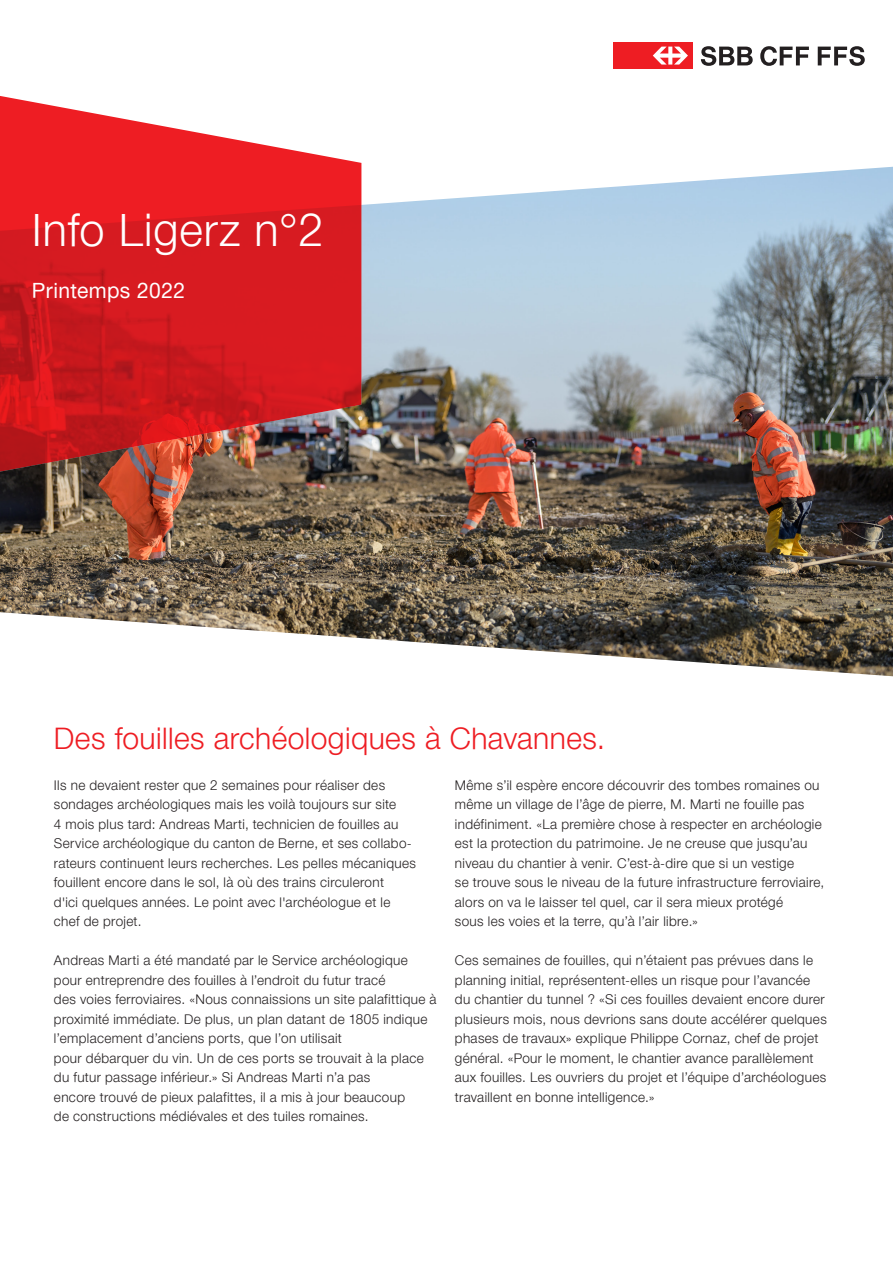
<style>
.page{position:relative;width:893px;height:1263px;background:#fff}
.page>*{position:absolute;margin:0;border:0;box-sizing:border-box;transform-origin:0 0}
.t1{font:300 45px "SBB";letter-spacing:.02em;color:#fff}
.t2{font:300 30px "SBB";letter-spacing:.015em;color:#ee1d23}
.t3{font:21px "SBB";letter-spacing:.02em;color:#fff}
.t4{font:300 13.5px/19.5px "SBB";letter-spacing:.025em;color:#231f20}
</style>
<div class="page">
<img style="left:0;top:166px;width:893px;height:511px">
<svg style="left:0;top:96px;width:361px;height:378px;background:#d43438"></svg>
<svg style="left:701px;top:46px;width:52px;height:20px"></svg>
<svg style="left:760px;top:46px;width:49px;height:20px"></svg>
<svg style="left:818px;top:46px;width:47px;height:20px"></svg>
<div style="left:613px;top:42px;width:79px;height:27px;background:#ee1d23"></div>
<svg style="left:653px;top:47px;width:35px;height:18px"></svg>
<h1 class="t1" style="left:32px;top:198px;width:293px">Info Ligerz n°2</h1>
<h3 class="t3" style="left:32px;top:276px;width:155px">Printemps 2022</h3>
<h2 class="t2" style="left:54px;top:717px;width:553px">Des fouilles archéologiques à Chavannes.</h2>
<p class="t4" style="left:54px;top:775px;width:364px">Ils ne devaient rester que 2 semaines pour réaliser des sondages archéologiques mais les voilà toujours sur site<br>4 mois plus tard: Andreas Marti, technicien de fouilles au Service archéologique du canton de Berne, et ses collabo&shy;rateurs continuent leurs recherches. Les pelles mécaniques fouillent encore dans le sol, là où des trains circuleront<br>d'ici quelques années. Le point avec l'archéologue et le chef de projet.</p>
<p class="t4" style="left:54px;top:950px;width:384px">Andreas Marti a été mandaté par le Service archéologique pour entreprendre des fouilles à l’endroit du futur tracé<br>des voies ferroviaires. «Nous connaissions un site palafittique à proximité immédiate. De plus, un plan datant de 1805 indique l’emplacement d’anciens ports, que l’on utilisait<br>pour débarquer du vin. Un de ces ports se trouvait à la place du futur passage inférieur.» Si Andreas Marti n’a pas<br>encore trouvé de pieux palafittes, il a mis à jour beaucoup<br>de constructions médiévales et des tuiles romaines.</p>
<p class="t4" style="left:455px;top:775px;width:371px">Même s’il espère encore découvrir des tombes romaines ou même un village de l’âge de pierre, M. Marti ne fouille pas indéfiniment. «La première chose à respecter en archéologie est la protection du patrimoine. Je ne creuse que jusqu’au niveau du chantier à venir. C’est-à-dire que si un vestige<br>se trouve sous le niveau de la future infrastructure ferroviaire, alors on va le laisser tel quel, car il sera mieux protégé<br>sous les voies et la terre, qu’à l’air libre.»</p>
<p class="t4" style="left:455px;top:950px;width:373px">Ces semaines de fouilles, qui n’étaient pas prévues dans le planning initial, représentent-elles un risque pour l’avancée du chantier du tunnel ? «Si ces fouilles devaient encore durer plusieurs mois, nous devrions sans doute accélérer quelques phases de travaux» explique Philippe Cornaz, chef de projet général. «Pour le moment, le chantier avance parallèlement aux fouilles. Les ouvriers du projet et l’équipe d’archéologues travaillent en bonne intelligence.»</p>
</div>
